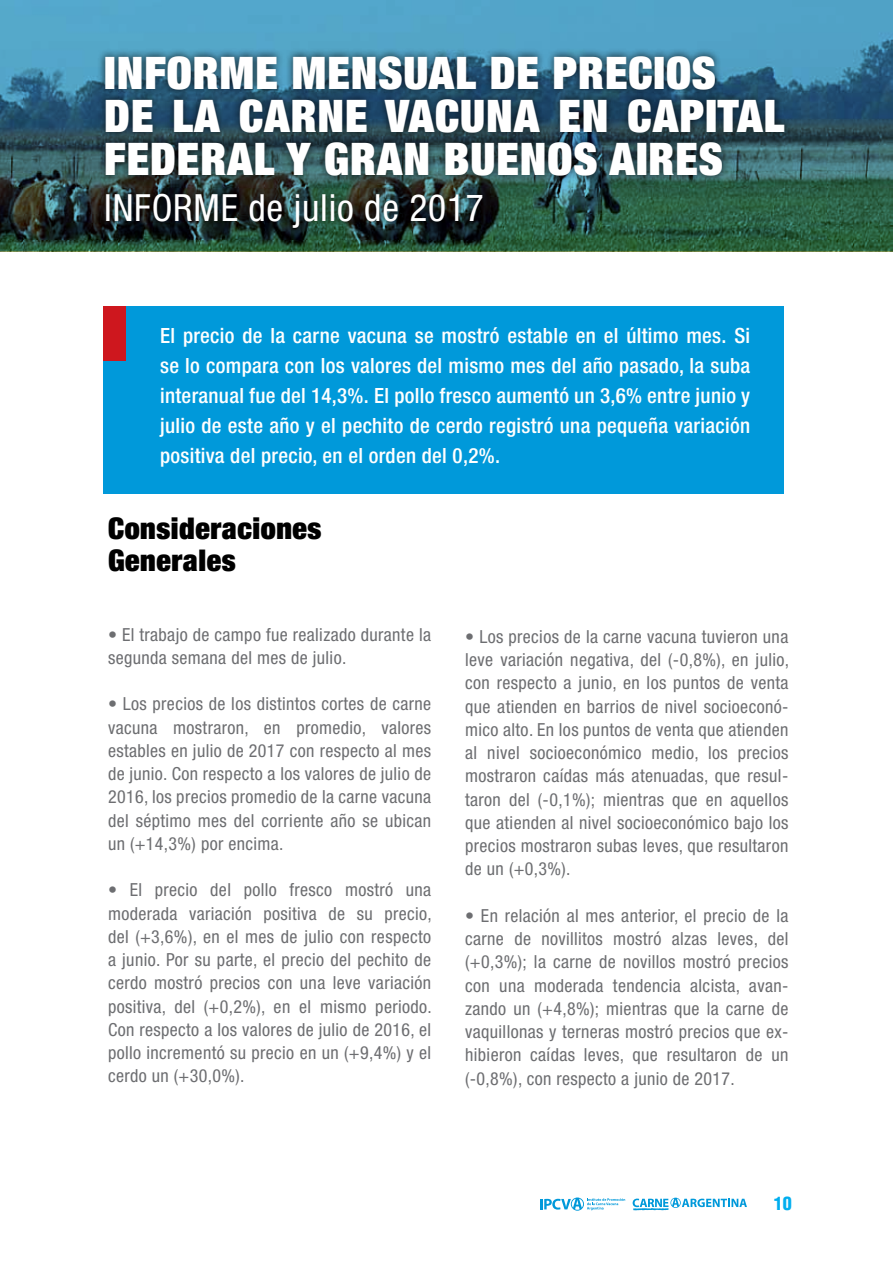
<style>
.page{position:relative;width:893px;height:1263px;background:#fff}
.page>*{position:absolute;margin:0;border:0;box-sizing:border-box;transform-origin:0 0}
.t1{font:900 expanded 45px/43.2px "Helvetica Neue";letter-spacing:.02em;color:#fff}
.t2{font:condensed 37.5px "Helvetica Neue";letter-spacing:.02em;color:#fff}
.t3{font:900 expanded 30px/32.2px "Helvetica Neue";letter-spacing:.02em;color:#000}
.t4{font:500 condensed 21px/30px "Helvetica Neue";letter-spacing:.015em;color:#fff;text-align:justify}
.t5{font:condensed 18px/23.2px "Helvetica Neue";letter-spacing:.02em;color:#6d6e71;text-align:justify}
.t6{font:900 condensed 18px "Helvetica";color:#00aeef}
</style>
<div class="page">
<svg style="left:633px;top:1198px;width:114px;height:12px"></svg>
<svg style="left:540px;top:1197px;width:85px;height:14px"></svg>
<div style="left:103px;top:306px;width:681px;height:187px;background:#0099da"></div>
<div style="left:103px;top:306px;width:23px;height:54px;background:#ce171e"></div>
<svg style="left:0;top:0;width:893px;height:251px;background:#3f7e8e"></svg>
<div style="left:97px;top:48px;width:696px;height:188px;background:#000;opacity:.75"></div>
<h1 class="t1" style="left:104px;top:50px;width:682px">INFORME MENSUAL DE PRECIOS<br>DE LA CARNE VACUNA EN CAPITAL<br>FEDERAL Y GRAN BUENOS AIRES</h1>
<h2 class="t2" style="left:104px;top:186px;width:381px">INFORME de julio de 2017</h2>
<p class="t4" style="left:160px;top:321px;width:592px">El precio de la carne vacuna se mostró estable en el último mes. Si se lo compara con los valores del mismo mes del año pasado, la suba interanual fue del 14,3%. El pollo fresco aumentó un 3,6% entre junio y julio de este año y el pechito de cerdo registró una pequeña variación positiva del precio, en el orden del 0,2%.</p>
<h3 class="t3" style="left:108px;top:511px;width:215px">Consideraciones<br>Generales</h3>
<p class="t5" style="left:108px;top:622px;width:325px">• El trabajo de campo fue realizado durante la segunda semana del mes de julio.</p>
<p class="t5" style="left:108px;top:692px;width:325px">• Los precios de los distintos cortes de carne vacuna mostraron, en promedio, valores estables en julio de 2017 con respecto al mes de junio. Con respecto a los valores de julio de 2016, los precios promedio de la carne vacuna del séptimo mes del corriente año se ubican un (+14,3%) por encima.</p>
<p class="t5" style="left:108px;top:878px;width:325px">• El precio del pollo fresco mostró una moderada variación positiva de su precio, del (+3,6%), en el mes de julio con respecto a junio. Por su parte, el precio del pechito de cerdo mostró precios con una leve variación positiva, del (+0,2%), en el mismo periodo.<br>Con respecto a los valores de julio de 2016, el pollo incrementó su precio en un (+9,4%) y el cerdo un (+30,0%).</p>
<p class="t5" style="left:465px;top:625px;width:325px">• Los precios de la carne vacuna tuvieron una leve variación negativa, del (-0,8%), en julio, con respecto a junio, en los puntos de venta que atienden en barrios de nivel socioeconó&shy;mico alto. En los puntos de venta que atienden al nivel socioeconómico medio, los precios mostraron caídas más atenuadas, que resul&shy;taron del (-0,1%); mientras que en aquellos que atienden al nivel socioeconómico bajo los precios mostraron subas leves, que resultaron de un (+0,3%).</p>
<p class="t5" style="left:465px;top:904px;width:325px">• En relación al mes anterior, el precio de la carne de novillitos mostró alzas leves, del (+0,3%); la carne de novillos mostró precios con una moderada tendencia alcista, avan&shy;zando un (+4,8%); mientras que la carne de vaquillonas y terneras mostró precios que ex&shy;hibieron caídas leves, que resultaron de un (-0,8%), con respecto a junio de 2017.</p>
<p class="t6" style="left:774px;top:1192px;width:19px">10</p>
</div>
